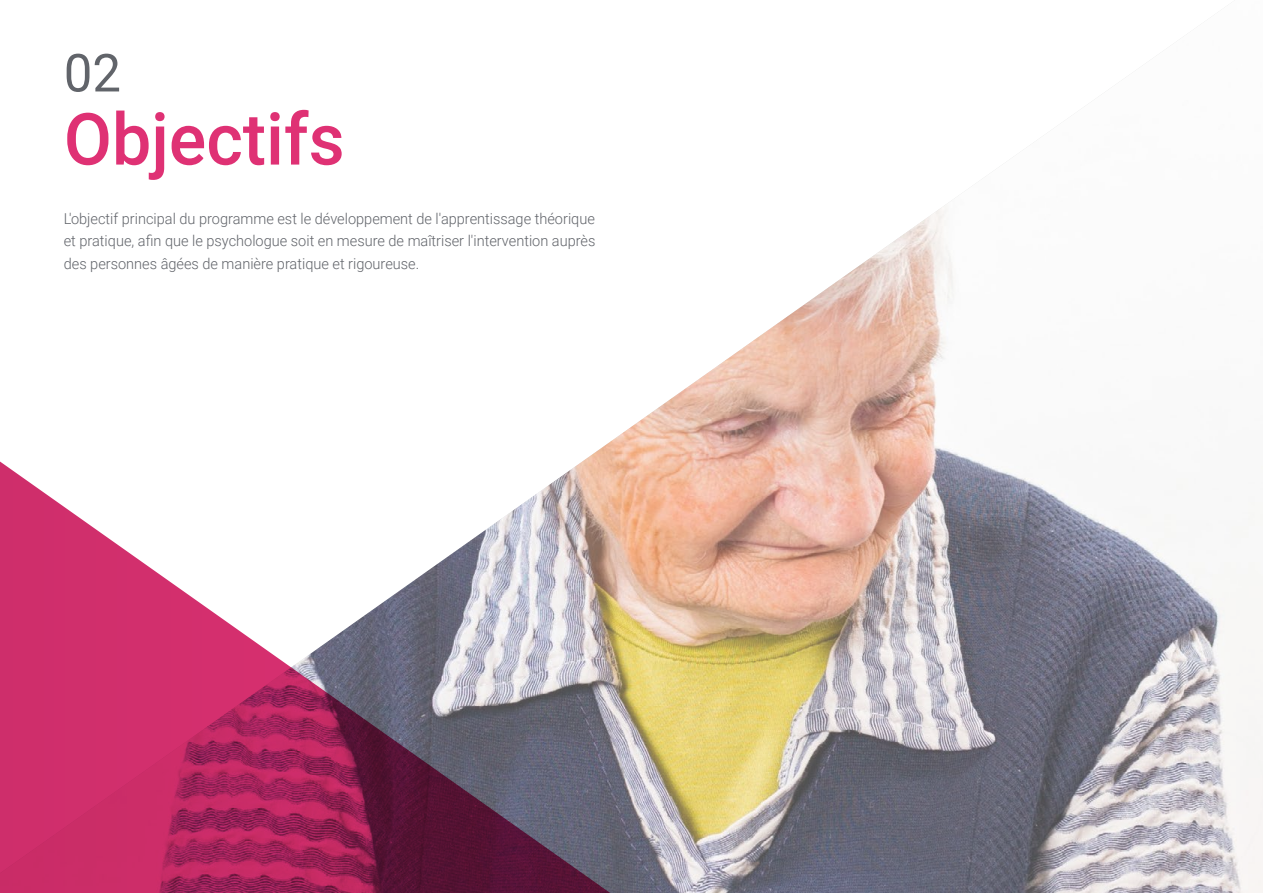
<style>
.page{position:relative;width:1263px;height:893px;background:#fff}
.page>*{position:absolute;margin:0;border:0;box-sizing:border-box;transform-origin:0 0}
.t1{font:500 72px "Roboto";color:#df3174}
.t2{font:52.5px "Roboto";color:#61646a}
.t3{font:300 15px/22.5px "Roboto";color:#61646a;text-align:justify}
</style>
<div class="page">
<img style="left:604px;top:203px;width:659px;height:690px">
<svg style="left:0;top:446px;width:640px;height:447px"></svg>
<h2 class="t2" style="left:64px;top:36px;width:59px">02</h2>
<h1 class="t1" style="left:64px;top:89px;width:282px">Objectifs</h1>
<p class="t3" style="left:64px;top:207px;width:533px">L'objectif principal du programme est le développement de l'apprentissage théorique et pratique, afin que le psychologue soit en mesure de maîtriser l'intervention auprès des personnes âgées de manière pratique et rigoureuse.</p>
</div>
